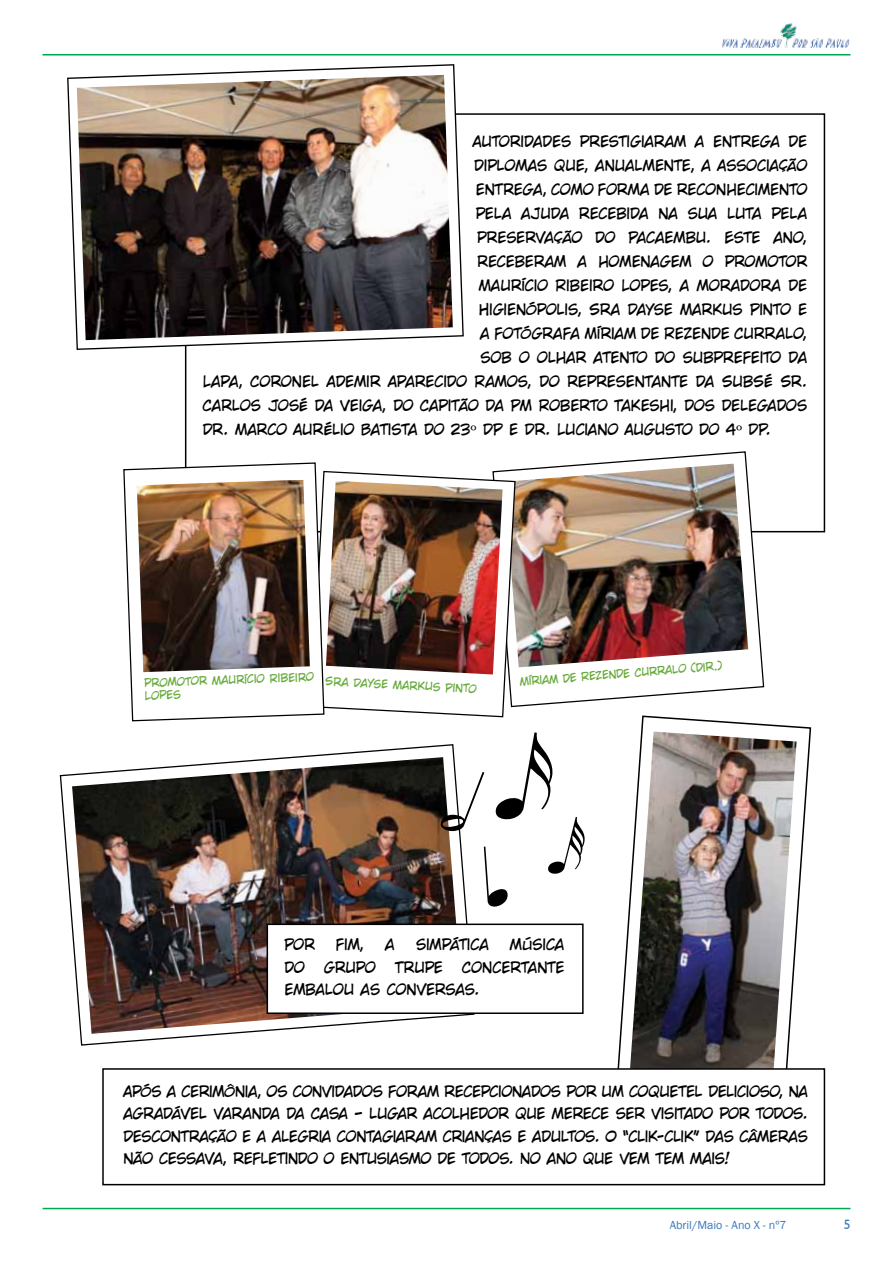
<style>
.page{position:relative;width:893px;height:1263px;background:#fff}
.page>*{position:absolute;margin:0;border:0;box-sizing:border-box;transform-origin:0 0}
.t1{font:15px/22.5px "CC Wild Words Int";letter-spacing:-.01em;color:#000}
.t2{font:13.5px "Humanist 521 BT";color:#3777bc}
.t3{font:12px "Franklin Gothic";color:#3777bc}
.t4{font:11.25px "CC Wild Words Int";color:#67ab3c}
.s1{font-family:"Century 731 BT Roman A"}
</style>
<div class="page">
<hr style="left:43px;top:54px;width:807px;height:1px;background:#00a651">
<hr style="left:43px;top:1208px;width:807px;height:1px;background:#00a651">
<img style="left:722px;top:23px;width:128px;height:24px">
<div style="left:185px;top:113px;width:640px;height:419px;background:#fff;border:2px solid #000"></div>
<svg style="left:59px;top:745px;width:416px;height:301px"></svg>
<svg style="left:67px;top:64px;width:397px;height:287px"></svg>
<img style="left:77px;top:75px;width:376px;height:265px">
<img style="left:72px;top:757px;width:391px;height:277px">
<div style="left:267px;top:923px;width:317px;height:91px;background:#fff;border:2px solid #000"></div>
<svg style="left:516px;top:451px;width:249px;height:256px"></svg>
<img style="left:508px;top:464px;width:240px;height:203px">
<svg style="left:325px;top:470px;width:191px;height:248px"></svg>
<svg style="left:123px;top:462px;width:202px;height:260px"></svg>
<img style="left:326px;top:481px;width:177px;height:193px">
<img style="left:137px;top:480px;width:173px;height:192px">
<svg style="left:617px;top:715px;width:195px;height:353px"></svg>
<img style="left:630px;top:731px;width:167px;height:337px">
<div style="left:102px;top:1068px;width:723px;height:117px;background:#fff;border:2px solid #000"></div>
<svg style="left:440px;top:732px;width:145px;height:175px"></svg>
<p class="t1" style="left:473px;top:130px;width:336px">AUTORIDADES PRESTIGIARAM A ENTREGA DE</p>
<p class="t1" style="left:474px;top:154px;width:334px">DIPLOMAS QUE, ANUALMENTE, A ASSOCIAÇÃO</p>
<p class="t1" style="left:476px;top:178px;width:333px">ENTREGA, COMO FORMA DE RECONHECIMENTO</p>
<p class="t1" style="left:476px;top:202px;width:333px">PELA AJUDA RECEBIDA NA SUA LUTA PELA</p>
<p class="t1" style="left:477px;top:226px;width:331px">PRESERVAÇÃO DO PACAEMBU. ESTE ANO,</p>
<p class="t1" style="left:477px;top:250px;width:331px">RECEBERAM A HOMENAGEM O PROMOTOR</p>
<p class="t1" style="left:479px;top:274px;width:330px">MAURÍCIO RIBEIRO LOPES, A MORADORA DE</p>
<p class="t1" style="left:479px;top:298px;width:330px">HIGIENÓPOLIS, SRA DAYSE MARKUS PINTO E</p>
<p class="t1" style="left:480px;top:322px;width:329px">A FOTÓGRAFA MÍRIAM DE REZENDE CURRALO,</p>
<p class="t1" style="left:480px;top:346px;width:328px">SOB O OLHAR ATENTO DO SUBPREFEITO DA</p>
<p class="t1" style="left:203px;top:370px;width:606px">LAPA, CORONEL ADEMIR APARECIDO RAMOS, DO REPRESENTANTE DA SUBSÉ SR.</p>
<p class="t1" style="left:203px;top:394px;width:606px">CARLOS JOSÉ DA VEIGA, DO CAPITÃO DA PM ROBERTO TAKESHI, DOS DELEGADOS</p>
<p class="t1" style="left:203px;top:418px;width:570px">DR. MARCO AURÉLIO BATISTA DO 23<span class="s1">º</span> DP E DR. LUCIANO AUGUSTO DO 4<span class="s1">º</span> DP.</p>
<p class="t4" style="left:144px;top:677px;width:171px;rotate:-2deg">PROMOTOR MAURÍCIO RIBEIRO</p>
<p class="t4" style="left:519px;top:675px;width:204px;rotate:-4deg">MÍRIAM DE REZENDE CURRALO (DIR.)</p>
<p class="t4" style="left:144px;top:689px;width:38px;rotate:-2deg">LOPES</p>
<p class="t4" style="left:325px;top:675px;width:153px;rotate:3deg">SRA DAYSE MARKUS PINTO</p>
<p class="t1" style="left:284px;top:933px;width:32px">POR</p>
<p class="t1" style="left:336px;top:933px;width:30px">FIM,</p>
<p class="t1" style="left:385px;top:933px;width:11px">A</p>
<p class="t1" style="left:416px;top:933px;width:75px">SIMPÁTICA</p>
<p class="t1" style="left:510px;top:933px;width:56px">MÚSICA</p>
<p class="t1" style="left:284px;top:956px;width:22px">DO</p>
<p class="t1" style="left:324px;top:956px;width:53px">GRUPO</p>
<p class="t1" style="left:395px;top:956px;width:49px">TRUPE</p>
<p class="t1" style="left:284px;top:956px;width:281px;text-indent:178px">CONCERTANTE<br>EMBALOU AS CONVERSAS.</p>
<p class="t1" style="left:124px;top:1080px;width:686px;text-align:justify">APÓS A CERIMÔNIA, OS CONVIDADOS FORAM RECEPCIONADOS POR UM COQUETEL DELICIOSO, NA AGRADÁVEL VARANDA DA CASA – LUGAR ACOLHEDOR QUE MERECE SER VISITADO POR TODOS.<br>DESCONTRAÇÃO E A ALEGRIA CONTAGIARAM CRIANÇAS E ADULTOS. O “CLIK-CLIK” DAS CÂMERAS NÃO CESSAVA, REFLETINDO O ENTUSIASMO DE TODOS. NO ANO QUE VEM TEM MAIS!</p>
<p class="t3" style="left:670px;top:1217px;width:118px">Abril/Maio - Ano X - nº7</p>
<p class="t2" style="left:844px;top:1216px;width:8px">5</p>
</div>
